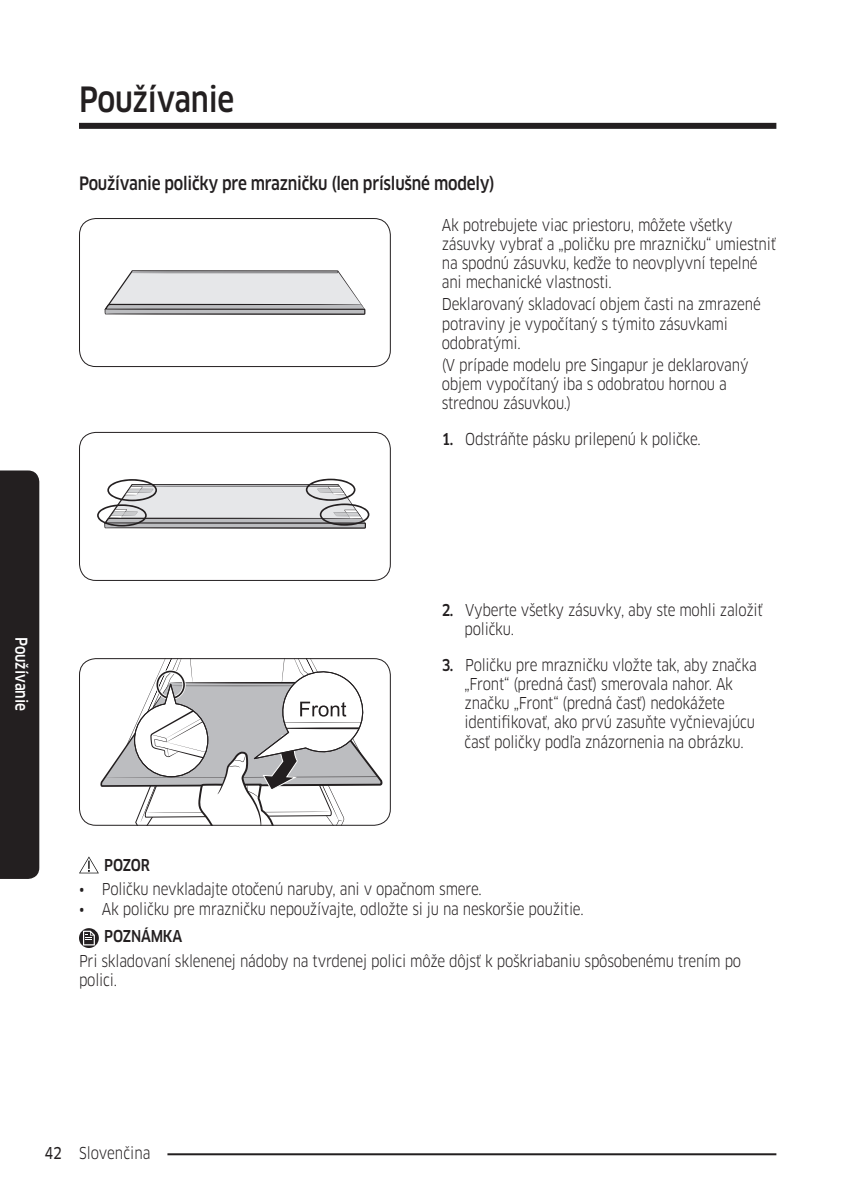
<style>
.page{position:relative;width:844px;height:1196px;background:#fff}
.page>*{position:absolute;margin:0;border:0;box-sizing:border-box;transform-origin:0 0}
.t1{font:500 34px "Samsung Clan Pro";letter-spacing:-.01em;color:#231f20;scale:.85 1}
.t2{font:500 18px "Samsung Clan Pro";letter-spacing:-.015em;color:#231f20;scale:.85 1}
.t3{font:16px/19.2px "Samsung Clan Pro";letter-spacing:-.015em;color:#231f20;scale:.85 1}
.DL_DT_Icon{font:500 16px "Samsung Clan Pro";letter-spacing:-.015em;color:#231f20;scale:.85 1}
.Sidebar{font:500 16px "Samsung Clan Pro";color:#fff;scale:.85 1}
.s1{font-weight:500}
.s2{font-family:"Samsung Clan Pro News"}
</style>
<div class="page">
<div style="left:79px;top:123px;width:697px;height:6px;background:#231f20"></div>
<hr style="left:79px;top:1153px;width:697px;height:2px;background:#231f20">
<div style="left:62px;top:1141px;width:105px;height:20px;background:#fff"></div>
<div style="left:0;top:470px;width:39px;height:408px;background:#231f20"></div>
<svg style="left:104px;top:270px;width:261px;height:45px;background:#ccccce"></svg>
<div style="left:79px;top:218px;width:312px;height:149px;border:1px solid #231f20;border-radius:17px"></div>
<svg style="left:97px;top:478px;width:272px;height:50px"></svg>
<div style="left:79px;top:432px;width:312px;height:149px;border:1px solid #231f20;border-radius:17px"></div>
<svg style="left:86px;top:659px;width:297px;height:166px"></svg>
<div style="left:79px;top:658px;width:312px;height:167px;border:1px solid #231f20;border-radius:17px"></div>
<svg style="left:79px;top:856px;width:20px;height:17px"></svg>
<svg style="left:79px;top:928px;width:20px;height:19px"></svg>
<svg style="left:83px;top:930px;width:12px;height:15px"></svg>
<h1 class="t1" style="left:79px;top:79px;width:184px">Používanie</h1>
<h3 class="t2" style="left:79px;top:172px;width:491px">Používanie poličky pre mrazničku (len príslušné modely)</h3>
<p class="t3" style="left:442px;top:215px;width:394px">Ak potrebujete viac priestoru, môžete všetky zásuvky vybrať a „poličku pre mrazničku“ umiestniť na spodnú zásuvku, keďže to neovplyvní tepelné ani mechanické vlastnosti.</p>
<p class="t3" style="left:442px;top:295px;width:377px">Deklarovaný skladovací objem časti na zmrazené potraviny je vypočítaný s týmito zásuvkami odobratými.</p>
<p class="t3" style="left:442px;top:355px;width:362px">(V prípade modelu pre Singapur je deklarovaný objem vypočítaný iba s odobratou hornou a strednou zásuvkou.)</p>
<p class="t3" style="left:442px;top:429px;width:306px"><span class="s1">1.</span> Odstráňte pásku prilepenú k poličke.</p>
<p class="Sidebar" style="left:31px;top:636px;width:89px;rotate:90deg">Používanie</p>
<p class="t3" style="left:465px;top:600px;width:352px;text-indent:-23px"><span class="s1">2.</span> Vyberte všetky zásuvky, aby ste mohli založiť poličku.</p>
<p class="t3" style="left:465px;top:655px;width:345px;text-indent:-23px"><span class="s1">3.</span> Poličku pre mrazničku vložte tak, aby značka „Front“ (predná časť) smerovala nahor. Ak značku „Front“ (predná časť) nedokážete identifikovať, ako prvú zasuňte vyčnievajúcu časť poličky podľa znázornenia na obrázku.</p>
<p class="DL_DT_Icon" style="left:104px;top:855px;width:55px">POZOR</p>
<p class="t3" style="left:79px;top:879px;width:475px">• Poličku nevkladajte otočenú naruby, ani v opačnom smere.</p>
<p class="t3" style="left:79px;top:899px;width:595px">• Ak poličku pre mrazničku nepoužívajte, odložte si ju na neskoršie použitie.</p>
<p class="DL_DT_Icon" style="left:104px;top:926px;width:93px">POZNÁMKA</p>
<p class="t3" style="left:79px;top:951px;width:781px">Pri skladovaní sklenenej nádoby na tvrdenej polici môže dôjsť k poškriabaniu spôsobenému trením po polici.</p>
<p class="t3" style="left:44px;top:1143px;width:126px"><span class="s2">42</span> Slovenčina</p>
</div>
